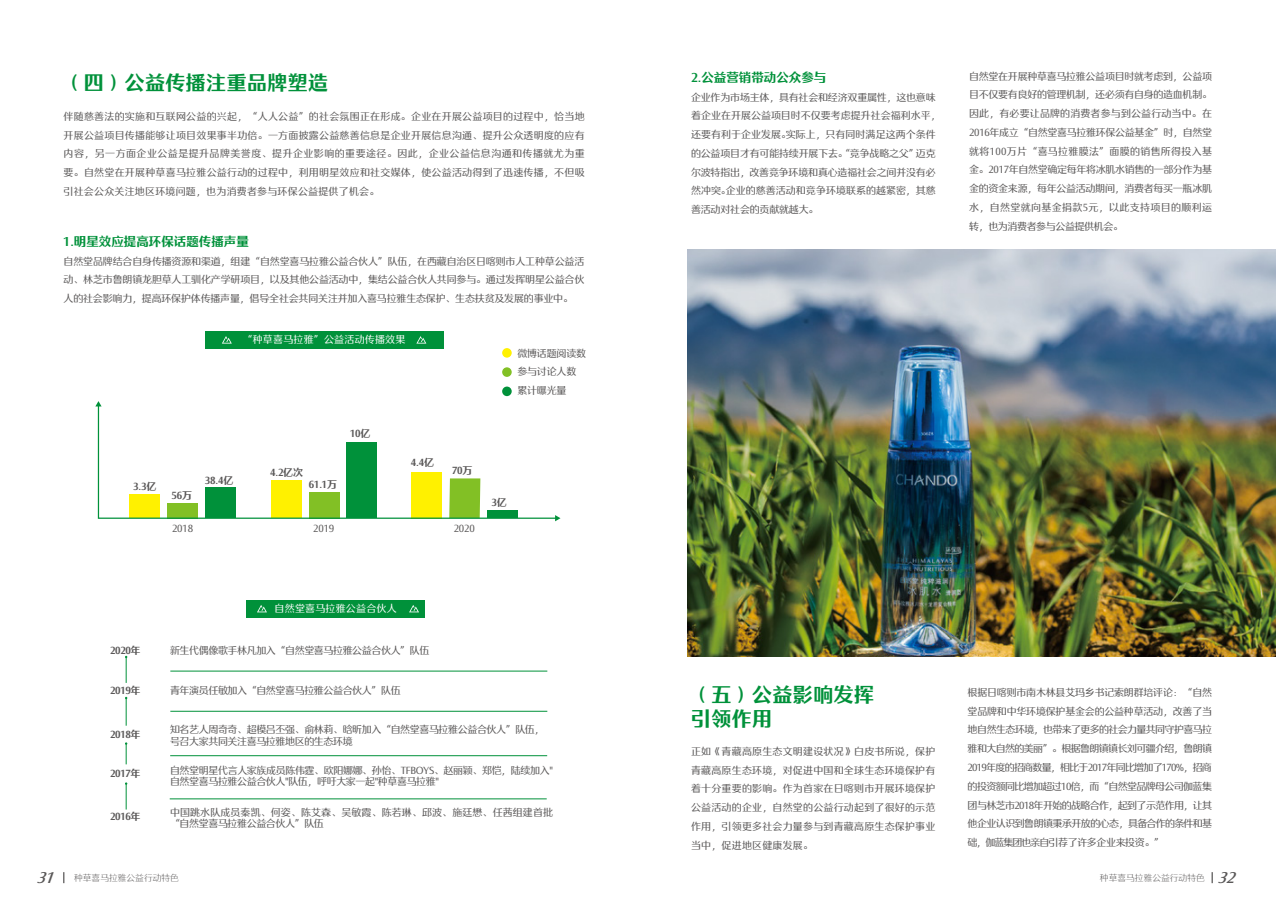
<style>
.page{position:relative;width:1276px;height:922px;background:#fff}
.page>*{position:absolute;margin:0;border:0;box-sizing:border-box;transform-origin:0 0}
.t1{font:20px/23.8px "FZYASHS CU GB1 0";letter-spacing:.02em;color:#00913a}
.t2{font:12.5px "FZYASHS CU GB1 0";color:#00913a}
.t3{font:10px/18.8px "FZYASHS GB1 0";letter-spacing:-.02em;color:#595757;text-align:justify}
.t4{font:10px/11.2px "FZYASHS GB1 0";letter-spacing:-.04em;color:#595757}
.t5{font:10px "FZYASHS CU GB1 0";letter-spacing:-.04em;color:#595757}
.t6{font:10px/11.2px "FZYASHS GB1 0";letter-spacing:.01em;color:#595757}
.t7{font:10px "FZYASHS GB1 0";letter-spacing:.02em;color:#fff}
.t8{font:8.75px "FZYASHS XIAN GB1 0";color:#595757}
.s1{font-family:"FZYASHS ZHONG GB1 0";font-style:italic;font-size:15px}
</style>
<div class="page">
<img style="left:687px;top:249px;width:589px;height:407px">
<hr style="left:170px;top:798px;width:377px;height:1px;background:#00913a">
<hr style="left:170px;top:755px;width:377px;height:1px;background:#00913a">
<hr style="left:170px;top:710px;width:377px;height:1px;background:#00913a">
<hr style="left:170px;top:670px;width:377px;height:1px;background:#00913a">
<div style="left:247px;top:599px;width:178px;height:18px;background:#00913a"></div>
<svg style="left:257px;top:605px;width:10px;height:7px"></svg>
<svg style="left:409px;top:605px;width:10px;height:7px"></svg>
<svg style="left:125px;top:782px;width:2px;height:27px"></svg>
<svg style="left:125px;top:742px;width:2px;height:22px"></svg>
<svg style="left:125px;top:696px;width:2px;height:29px"></svg>
<svg style="left:125px;top:655px;width:2px;height:27px"></svg>
<div style="left:205px;top:331px;width:238px;height:18px;background:#00913a"></div>
<svg style="left:222px;top:336px;width:10px;height:7px"></svg>
<svg style="left:416px;top:336px;width:10px;height:7px"></svg>
<div style="left:502px;top:348px;width:10px;height:9px;background:#fff100;border-radius:50%"></div>
<div style="left:502px;top:367px;width:10px;height:10px;background:#82c025;border-radius:50%"></div>
<div style="left:502px;top:386px;width:10px;height:10px;background:#00913a;border-radius:50%"></div>
<svg style="left:97px;top:406px;width:458px;height:113px"></svg>
<svg style="left:555px;top:515px;width:5px;height:6px"></svg>
<svg style="left:95px;top:401px;width:7px;height:5px"></svg>
<h1 class="t1" style="left:64px;top:71px;width:266px">（四）公益传播注重品牌塑造</h1>
<p class="t3" style="left:64px;top:107px;width:523px">伴随慈善法的实施和互联网公益的兴起，“人人公益”的社会氛围正在形成。企业在开展公益项目的过程中，恰当地开展公益项目传播能够让项目效果事半功倍。一方面披露公益慈善信息是企业开展信息沟通、提升公众透明度的应有内容，另一方面企业公益是提升品牌美誉度、提升企业影响的重要途径。因此，企业公益信息沟通和传播就尤为重要。自然堂在开展种草喜马拉雅公益行动的过程中，利用明星效应和社交媒体，使公益活动得到了迅速传播，不但吸引社会公众关注地区环境问题，也为消费者参与环保公益提供了机会。</p>
<p class="t2" style="left:64px;top:234px;width:187px">1.明星效应提高环保话题传播声量</p>
<p class="t3" style="left:64px;top:252px;width:522px">自然堂品牌结合自身传播资源和渠道，组建“自然堂喜马拉雅公益合伙人”队伍，在西藏自治区日喀则市人工种草公益活动、林芝市鲁朗镇龙胆草人工驯化产学研项目，以及其他公益活动中，集结公益合伙人共同参与。通过发挥明星公益合伙人的社会影响力，提高环保护体传播声量，倡导全社会共同关注并加入喜马拉雅生态保护、生态扶贫及发展的事业中。</p>
<p class="t7" style="left:242px;top:334px;width:164px">“种草喜马拉雅”公益活动传播效果</p>
<p class="t5" style="left:270px;top:467px;width:34px">4.2亿次</p>
<p class="t5" style="left:205px;top:474px;width:30px">38.4亿</p>
<p class="t5" style="left:133px;top:480px;width:25px">3.3亿</p>
<p class="t5" style="left:309px;top:478px;width:30px">61.1万</p>
<p class="t5" style="left:172px;top:490px;width:22px">56万</p>
<p class="t5" style="left:350px;top:428px;width:22px">10亿</p>
<p class="t5" style="left:411px;top:457px;width:25px">4.4亿</p>
<p class="t5" style="left:452px;top:465px;width:22px">70万</p>
<p class="t3" style="left:172px;top:519px;width:23px">2018</p>
<p class="t3" style="left:313px;top:519px;width:23px">2019</p>
<p class="t3" style="left:454px;top:519px;width:23px">2020</p>
<p class="t3" style="left:517px;top:344px;width:70px;text-align:left">微博话题阅读数参与讨论人数累计曝光量</p>
<p class="t5" style="left:491px;top:497px;width:17px">3亿</p>
<p class="t7" style="left:275px;top:603px;width:124px">自然堂喜马拉雅公益合伙人</p>
<p class="t5" style="left:110px;top:645px;width:32px">2020年</p>
<p class="t4" style="left:170px;top:645px;width:261px">新生代偶像歌手林凡加入“自然堂喜马拉雅公益合伙人”队伍</p>
<p class="t5" style="left:110px;top:685px;width:32px">2019年</p>
<p class="t4" style="left:170px;top:685px;width:232px">青年演员任敏加入“自然堂喜马拉雅公益合伙人”队伍</p>
<p class="t5" style="left:110px;top:729px;width:32px">2018年</p>
<p class="t4" style="left:170px;top:724px;width:376px">知名艺人周奇奇、超模吕丕强、俞林莉、晗昕加入“自然堂喜马拉雅公益合伙人”队伍，号召大家共同关注喜马拉雅地区的生态环境</p>
<p class="t5" style="left:110px;top:768px;width:32px">2017年</p>
<p class="t4" style="left:170px;top:764px;width:384px">自然堂明星代言人家族成员陈伟霆、欧阳娜娜、孙怡、TFBOYS、赵丽颖、郑恺，陆续加入"自然堂喜马拉雅公益合伙人"队伍，呼吁大家一起"种草喜马拉雅"</p>
<p class="t5" style="left:110px;top:810px;width:32px">2016年</p>
<p class="t6" style="left:170px;top:806px;width:384px">中国跳水队成员秦凯、何姿、陈艾森、吴敏霞、陈若琳、邱波、施廷懋、任茜组建首批“自然堂喜马拉雅公益合伙人”队伍</p>
<p class="t2" style="left:691px;top:71px;width:137px">2.公益营销带动公众参与</p>
<p class="t3" style="left:691px;top:88px;width:251px;text-align:left">企业作为市场主体，具有社会和经济双重属性，这也意味着企业在开展公益项目时不仅要考虑提升社会福利水平，还要有利于企业发展。实际上，只有同时满足这两个条件的公益项目才有可能持续开展下去。“竞争战略之父”迈克尔波特指出，改善竞争环境和真心造福社会之间并没有必然冲突。企业的慈善活动和竞争环境联系的越紧密，其慈善活动对社会的贡献就越大。</p>
<p class="t3" style="left:969px;top:67px;width:244px">自然堂在开展种草喜马拉雅公益项目时就考虑到，公益项目不仅要有良好的管理机制，还必须有自身的造血机制。因此，有必要让品牌的消费者参与到公益行动当中。在2016年成立“自然堂喜马拉雅环保公益基金”时，自然堂就将100万片“喜马拉雅膜法”面膜的销售所得投入基金。2017年自然堂确定每年将冰肌水销售的一部分作为基金的资金来源，每年公益活动期间，消费者每买一瓶冰肌水，自然堂就向基金捐款5元，以此支持项目的顺利运转，也为消费者参与公益提供机会。</p>
<h1 class="t1" style="left:691px;top:683px;width:185px">（五）公益影响发挥引领作用</h1>
<p class="t3" style="left:691px;top:742px;width:246px">正如《青藏高原生态文明建设状况》白皮书所说，保护青藏高原生态环境，对促进中国和全球生态环境保护有着十分重要的影响。作为首家在日喀则市开展环境保护公益活动的企业，自然堂的公益行动起到了很好的示范作用，引领更多社会力量参与到青藏高原生态保护事业当中，促进地区健康发展。</p>
<p class="t3" style="left:967px;top:683px;width:246px">根据日喀则市南木林县艾玛乡书记索朗群培评论：“自然堂品牌和中华环境保护基金会的公益种草活动，改善了当地自然生态环境，也带来了更多的社会力量共同守护喜马拉雅和大自然的美丽”。根据鲁朗镇镇长刘可疆介绍，鲁朗镇2019年度的招商数量，相比于2017年同比增加了170%，招商的投资额同比增加超过10倍，而“自然堂品牌母公司伽蓝集团与林芝市2018年开始的战略合作，起到了示范作用，让其他企业认识到鲁朗镇秉承开放的心态，具备合作的条件和基础，伽蓝集团也亲自引荐了许多企业来投资。”</p>
<p class="t8" style="left:37px;top:873px;width:144px"><span class="s1">31</span> 种草喜马拉雅公益行动特色</p>
<p class="t8" style="left:1100px;top:873px;width:142px">种草喜马拉雅公益行动特色 <span class="s1">32</span></p>
</div>
